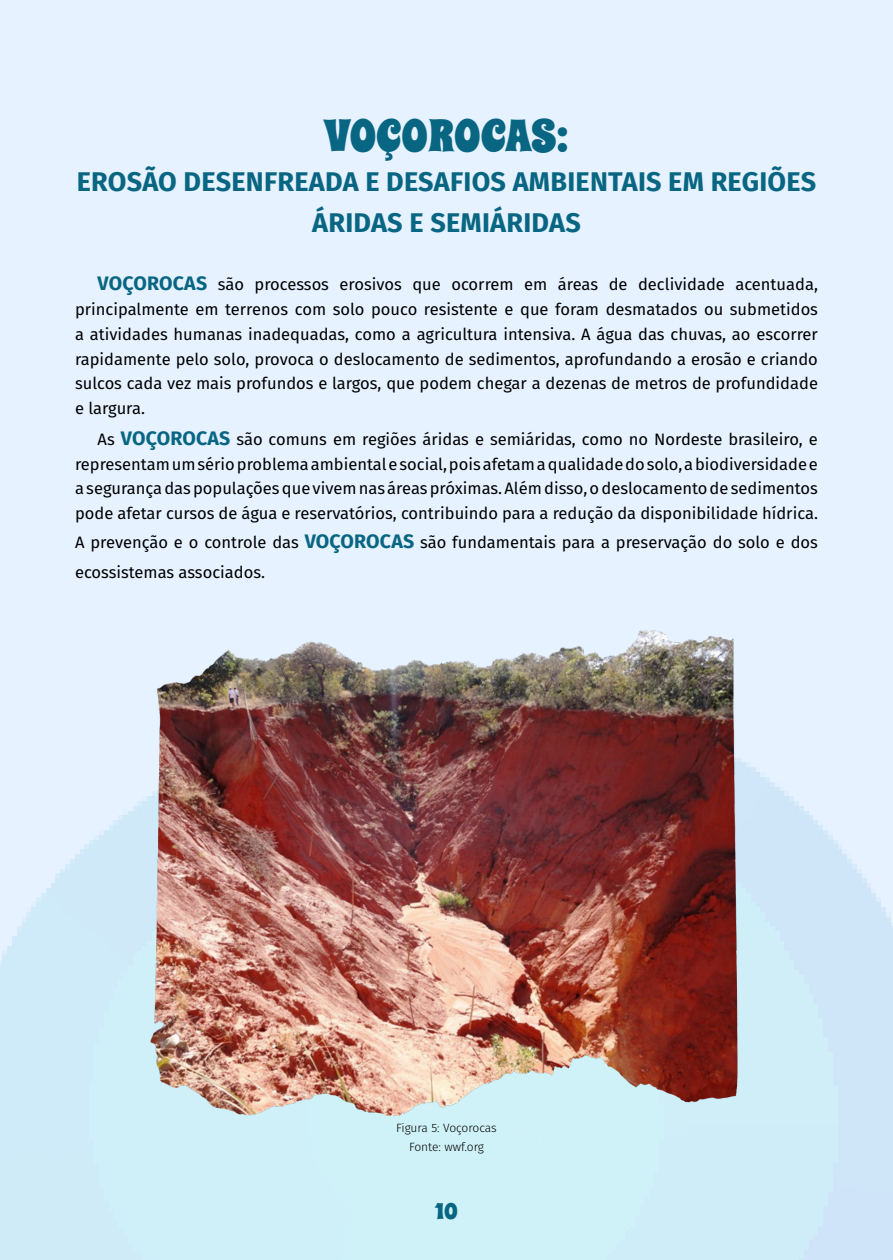
<style>
.page{position:relative;width:893px;height:1260px;background:#fff}
.page>*{position:absolute;margin:0;border:0;box-sizing:border-box;transform-origin:0 0}
.t1{font:45px "Spicy Rice";color:#086682}
.t2{font:700 27px/40.5px "Fira Sans";letter-spacing:.01em;color:#086682;text-align:center}
.t3{font:22.5px "Spicy Rice";color:#086682}
.t4{font:16.5px/24.8px "Fira Sans";color:#000;text-align:justify}
.t5{font:300 12px/19.5px "Fira Sans";letter-spacing:-.01em;color:#000;text-align:center}
.s1{font-weight:700;font-size:19.5px;color:#086682}
</style>
<div class="page">
<div style="left:0;top:0;width:892px;height:1260px;background:linear-gradient(to bottom,#eef4ff,#cfecf8)"></div>
<img style="left:147px;top:619px;width:598px;height:496px">
<h1 class="t1" style="left:324px;top:105px;width:246px">VOÇOROCAS:</h1>
<h2 class="t2" style="left:77px;top:160px;width:741px">EROSÃO DESENFREADA E DESAFIOS AMBIENTAIS EM REGIÕES<br>ÁRIDAS E SEMIÁRIDAS</h2>
<p class="t4" style="left:75px;top:272px;width:744px;text-indent:23px"><span class="s1">VOÇOROCAS</span> são processos erosivos que ocorrem em áreas de declividade acentuada, principalmente em terrenos com solo pouco resistente e que foram desmatados ou submetidos a atividades humanas inadequadas, como a agricultura intensiva. A água das chuvas, ao escorrer rapidamente pelo solo, provoca o deslocamento de sedimentos, aprofundando a erosão e criando sulcos cada vez mais profundos e largos, que podem chegar a dezenas de metros de profundidade e largura.</p>
<p class="t4" style="left:75px;top:426px;width:744px;text-indent:22px">As <span class="s1">VOÇOROCAS</span> são comuns em regiões áridas e semiáridas, como no Nordeste brasileiro, e representam um sério problema ambiental e social, pois afetam a qualidade do solo, a biodiversidade e a segurança das populações que vivem nas áreas próximas. Além disso, o deslocamento de sedimentos pode afetar cursos de água e reservatórios, contribuindo para a redução da disponibilidade hídrica.</p>
<p class="t4" style="left:75px;top:528px;width:744px;line-height:29.2px">A prevenção e o controle das <span class="s1">VOÇOROCAS</span> são fundamentais para a preservação do solo e dos ecossistemas associados.</p>
<p class="t5" style="left:396px;top:1118px;width:102px">Figura 5: Voçorocas<br>Fonte: wwf.org</p>
<h3 class="t3" style="left:435px;top:1196px;width:25px">10</h3>
</div>
